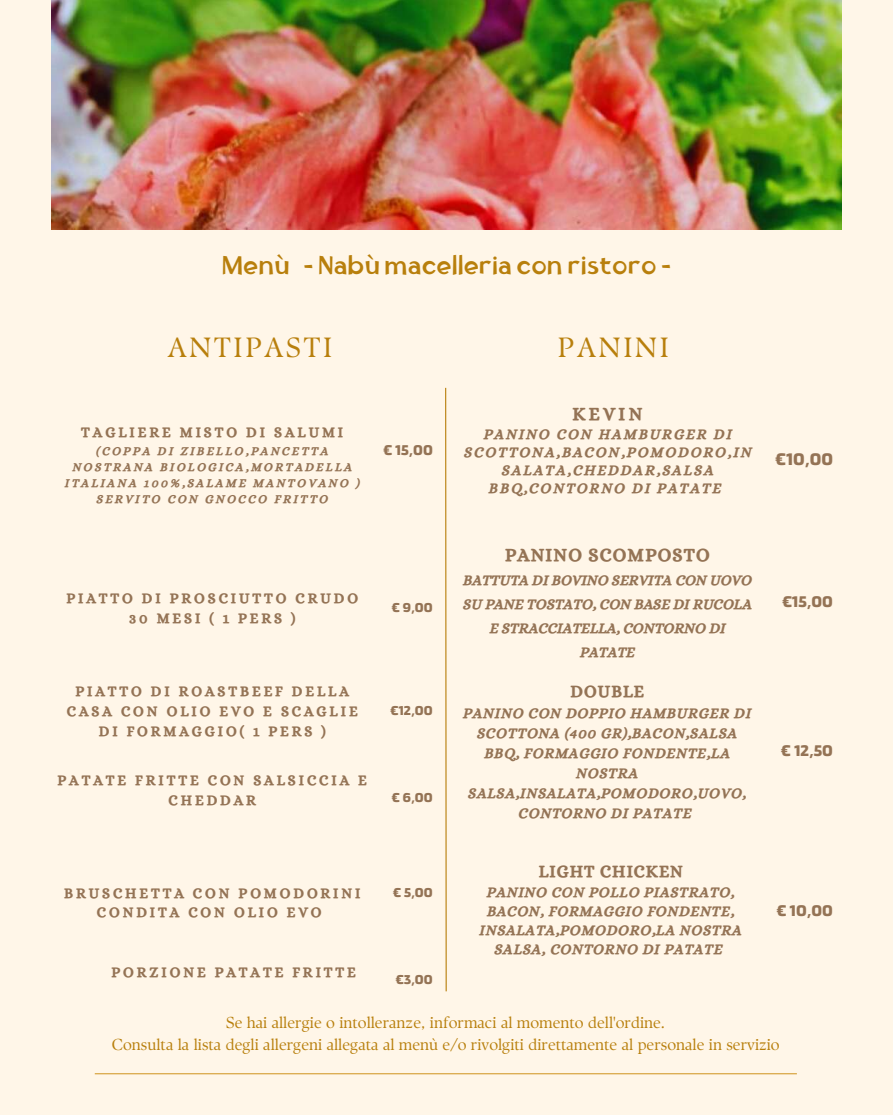
<style>
.page{position:relative;width:893px;height:1115px;background:#fff}
.page>*{position:absolute;margin:0;border:0;box-sizing:border-box;transform-origin:0 0}
.t1{font:27.75px "TY Serif D";letter-spacing:.1em;color:#b87f0c}
.t2{font:25.2px "Tufuli Arabic";color:#b87f0c}
.t3{font:18.6px "CA Generated";letter-spacing:.065em;color:#947355}
.t4{font:17.25px "CA Generated";letter-spacing:.06em;color:#947355}
.t5{font:700 17.25px "Thicker";color:#947355}
.t6{font:15.9px/21.9px "TY Serif D";color:#b87f0c;text-align:center}
.t7{font:700 15.9px "Thicker";color:#947355}
.t8{font:14.55px/19.8px "CA Generated";letter-spacing:.06em;color:#947355;text-align:center}
.t9{font:14.55px/19.8px "CA Generated";letter-spacing:.2em;color:#947355;text-align:center}
.t10{font:14.55px/23.9px "CA Generated";letter-spacing:.01em;color:#947355;text-align:center}
.t11{font:14.55px/17.9px "CA Generated";letter-spacing:.14em;color:#947355;text-align:center}
.t12{font:700 14.55px "Thicker";color:#947355}
.t13{font:700 13.2px "Thicker";color:#947355}
.t14{font:11.85px/15.9px "CA Generated";letter-spacing:.2em;color:#947355;text-align:center}
</style>
<div class="page">
<div style="left:0;top:0;width:892px;height:1115px;background:#fff6e8"></div>
<img style="left:52px;top:0;width:789px;height:230px">
<svg style="left:445px;top:387px;width:2px;height:605px"></svg>
<hr style="left:95px;top:1073px;width:701px;height:1px;background:#d49e33">
<h2 class="t2" style="left:222px;top:255px;width:450px">Menù - Nabù macelleria con ristoro -</h2>
<h1 class="t1" style="left:168px;top:330px;width:166px">ANTIPASTI</h1>
<h1 class="t1" style="left:557px;top:330px;width:112px">PANINI</h1>
<p class="t9" style="left:81px;top:422px;width:263px">TAGLIERE MISTO DI SALUMI</p>
<p class="t14" style="left:65px;top:443px;width:296px">(COPPA DI ZIBELLO,PANCETTA<br>NOSTRANA BIOLOGICA,MORTADELLA<br>ITALIANA 100%,SALAME MANTOVANO )<br>SERVITO CON GNOCCO FRITTO</p>
<p class="t12" style="left:383px;top:442px;width:51px">€ 15,00</p>
<p class="t9" style="left:66px;top:588px;width:293px">PIATTO DI PROSCIUTTO CRUDO<br>30 MESI ( 1 PERS )</p>
<p class="t13" style="left:392px;top:600px;width:42px">€ 9,00</p>
<p class="t9" style="left:67px;top:681px;width:292px">PIATTO DI ROASTBEEF DELLA<br>CASA CON OLIO EVO E SCAGLIE<br>DI FORMAGGIO( 1 PERS )</p>
<p class="t9" style="left:58px;top:770px;width:311px">PATATE FRITTE CON SALSICCIA E<br>CHEDDAR</p>
<p class="t13" style="left:390px;top:703px;width:44px">€12,00</p>
<p class="t13" style="left:392px;top:790px;width:42px">€ 6,00</p>
<p class="t9" style="left:64px;top:883px;width:298px">BRUSCHETTA CON POMODORINI<br>CONDITA CON OLIO EVO</p>
<p class="t13" style="left:393px;top:885px;width:41px">€ 5,00</p>
<p class="t9" style="left:111px;top:962px;width:246px">PORZIONE PATATE FRITTE</p>
<p class="t13" style="left:396px;top:972px;width:38px">€3,00</p>
<p class="t3" style="left:572px;top:403px;width:72px">KEVIN</p>
<p class="t11" style="left:464px;top:425px;width:289px">PANINO CON HAMBURGER DI<br>SCOTTONA,BACON,POMODORO,IN<br>SALATA,CHEDDAR,SALSA<br>BBQ,CONTORNO DI PATATE</p>
<p class="t3" style="left:505px;top:544px;width:206px">PANINO SCOMPOSTO</p>
<p class="t10" style="left:463px;top:568px;width:290px">BATTUTA DI BOVINO SERVITA CON UOVO<br>SU PANE TOSTATO, CON BASE DI RUCOLA<br>E STRACCIATELLA, CONTORNO DI<br>PATATE</p>
<p class="t4" style="left:570px;top:682px;width:75px">DOUBLE</p>
<p class="t8" style="left:463px;top:703px;width:289px">PANINO CON DOPPIO HAMBURGER DI<br>SCOTTONA (400 GR),BACON,SALSA<br>BBQ, FORMAGGIO FONDENTE,LA<br>NOSTRA<br>SALSA,INSALATA,POMODORO,UOVO,<br>CONTORNO DI PATATE</p>
<p class="t4" style="left:538px;top:861px;width:146px">LIGHT CHICKEN</p>
<p class="t8" style="left:479px;top:883px;width:263px;line-height:18.9px">PANINO CON POLLO PIASTRATO,<br>BACON, FORMAGGIO FONDENTE,<br>INSALATA,POMODORO,LA NOSTRA<br>SALSA, CONTORNO DI PATATE</p>
<p class="t5" style="left:775px;top:449px;width:59px">€10,00</p>
<p class="t7" style="left:782px;top:593px;width:52px">€15,00</p>
<p class="t7" style="left:780px;top:742px;width:53px">€ 12,50</p>
<p class="t7" style="left:776px;top:902px;width:58px">€ 10,00</p>
<p class="t6" style="left:112px;top:1011px;width:669px">Se hai allergie o intolleranze, informaci al momento dell'ordine.<br>Consulta la lista degli allergeni allegata al menù e/o rivolgiti direttamente al personale in servizio</p>
</div>
